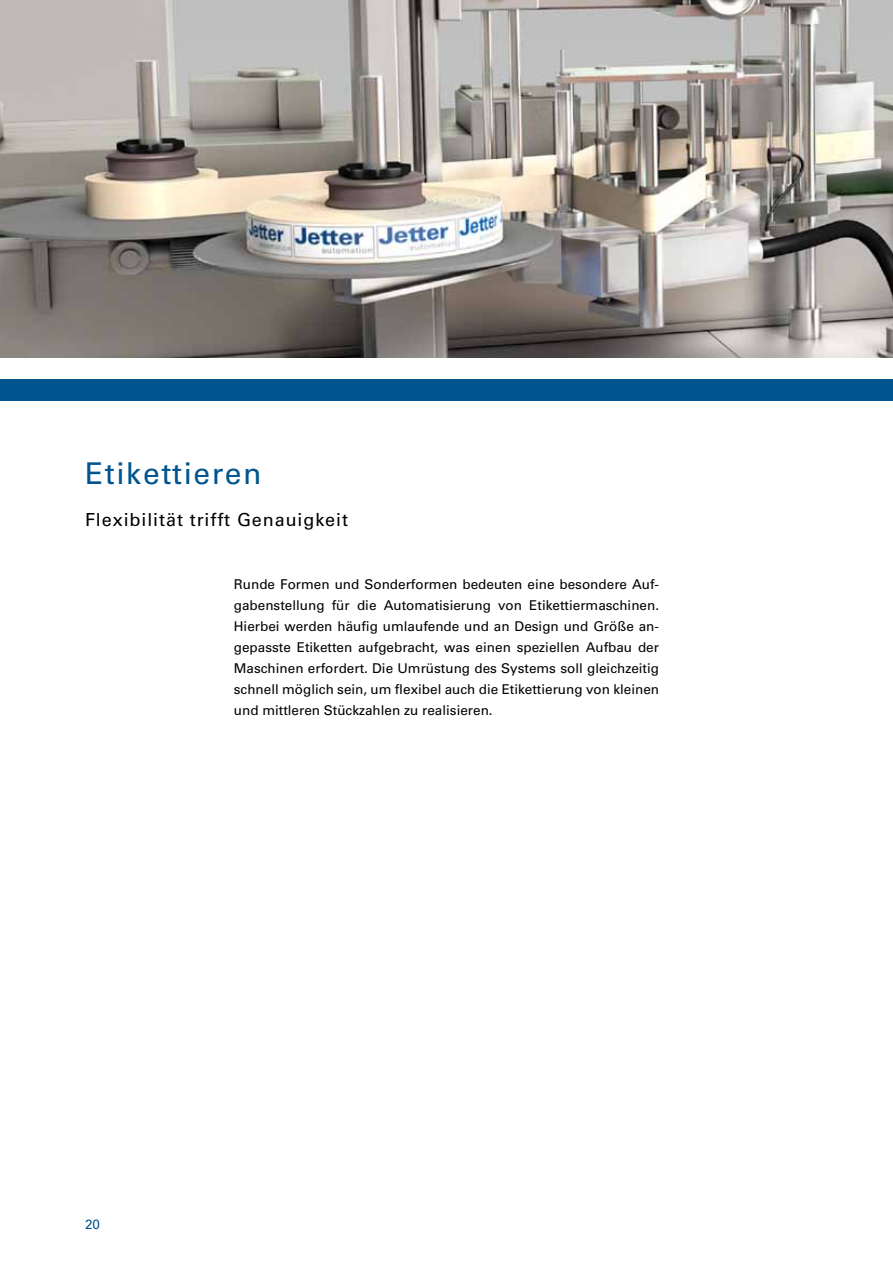
<style>
.page{position:relative;width:893px;height:1263px;background:#fff}
.page>*{position:absolute;margin:0;border:0;box-sizing:border-box;transform-origin:0 0}
.t1{font:30px "Univers LT Std";letter-spacing:.05em;color:#00558f}
.t2{font:18px "Univers LT Std";letter-spacing:.05em;color:#000}
.t3{font:13.5px/21px "Univers LT Std";color:#000;text-align:justify}
.t4{font:13.5px "Univers LT Std";color:#00558f}
</style>
<div class="page">
<div style="left:0;top:379px;width:893px;height:21px;background:#00558f"></div>
<img style="left:0;top:0;width:893px;height:357px">
<h1 class="t1" style="left:85px;top:456px;width:178px">Etikettieren</h1>
<h2 class="t2" style="left:85px;top:509px;width:265px">Flexibilität trifft Genauigkeit</h2>
<p class="t3" style="left:234px;top:574px;width:427px">Runde Formen und Sonderformen bedeuten eine besondere Auf&shy;gabenstellung für die Automatisierung von Etikettiermaschinen.<br>Hierbei werden häufig umlaufende und an Design und Größe an&shy;gepasste Etiketten aufgebracht, was einen speziellen Aufbau der Maschinen erfordert. Die Umrüstung des Systems soll gleichzeitig schnell möglich sein, um flexibel auch die Etikettierung von kleinen und mittleren Stückzahlen zu realisieren.</p>
<p class="t4" style="left:85px;top:1216px;width:17px">20</p>
</div>
